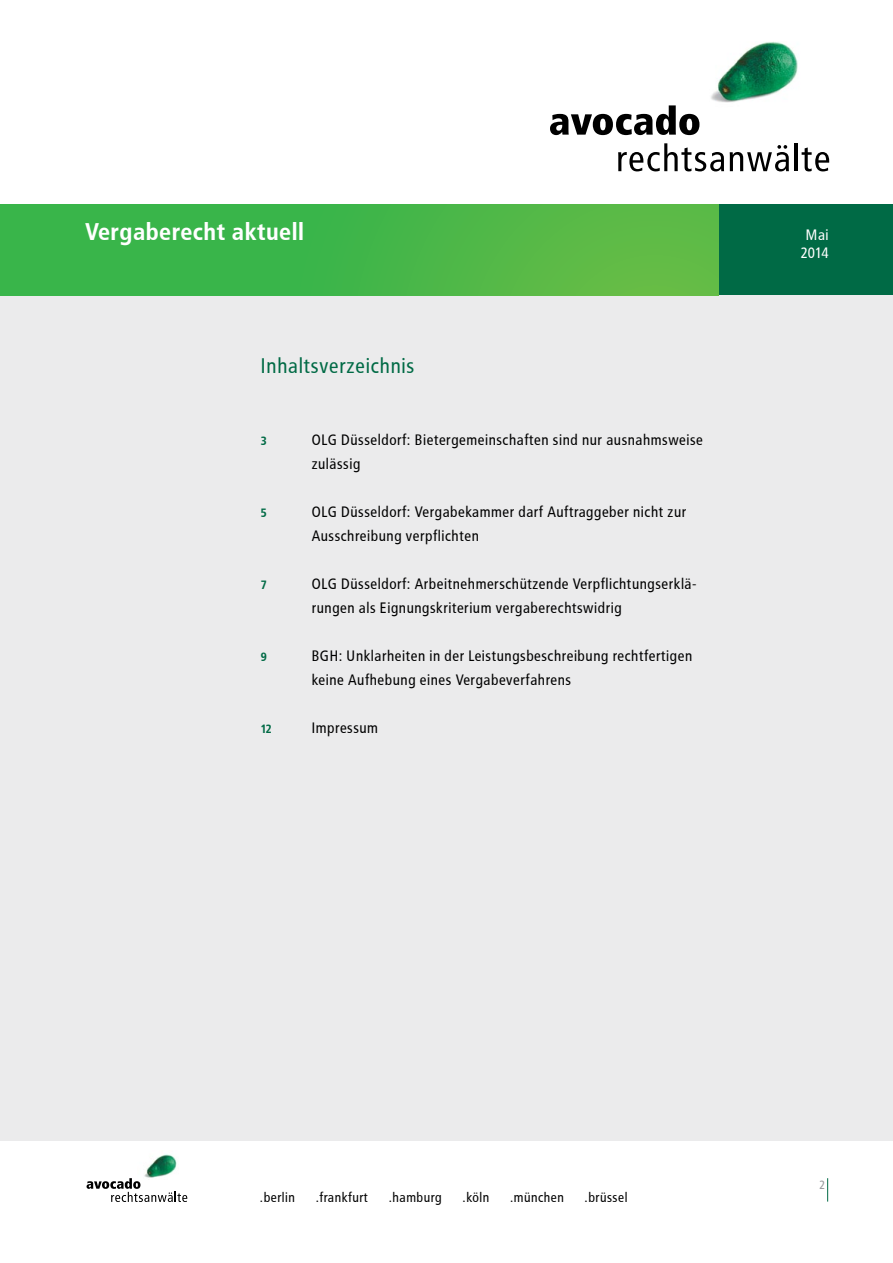
<style>
.page{position:relative;width:893px;height:1263px;background:#fff}
.page>*{position:absolute;margin:0;border:0;box-sizing:border-box;transform-origin:0 0}
.t1{font:700 24px "Avocado";color:#fff}
.t2{font:21px "Avocado";color:#006a45}
.t3{font:15px/24px "Avocado";color:#000}
.t4{font:15px/18px "Avocado";letter-spacing:-.04em;color:#fff;text-align:center}
.t5{font:13.5px "Avocado";color:#000}
.t6{font:700 12px "Avocado";color:#006a45}
.t7{font:12px "Avocado";color:#97999c}
</style>
<div class="page">
<img style="left:711px;top:42px;width:87px;height:61px">
<svg style="left:550px;top:105px;width:149px;height:30px"></svg>
<svg style="left:618px;top:143px;width:106px;height:28px"></svg>
<svg style="left:730px;top:145px;width:59px;height:26px"></svg>
<hr style="left:795px;top:143px;width:3px;height:28px;background:#000">
<svg style="left:802px;top:147px;width:27px;height:24px"></svg>
<div style="left:719px;top:204px;width:174px;height:92px;background:#006a45"></div>
<div style="left:0;top:296px;width:893px;height:845px;background:#ebebec"></div>
<img style="left:144px;top:1154px;width:33px;height:24px">
<svg style="left:87px;top:1178px;width:100px;height:24px"></svg>
<svg style="left:827px;top:1178px;width:1px;height:23px"></svg>
<div style="left:0;top:204px;width:719px;height:92px;background:linear-gradient(to right,#2eb34b,#61bb46)"></div>
<h1 class="t1" style="left:85px;top:218px;width:221px">Vergaberecht aktuell</h1>
<h2 class="t2" style="left:261px;top:353px;width:156px">Inhaltsverzeichnis</h2>
<p class="t6" style="left:261px;top:433px;width:8px">3</p>
<p class="t3" style="left:312px;top:427px;width:393px">OLG Düsseldorf: Bietergemeinschaften sind nur ausnahmsweise zulässig</p>
<p class="t6" style="left:261px;top:505px;width:8px">5</p>
<p class="t3" style="left:312px;top:499px;width:377px">OLG Düsseldorf: Vergabekammer darf Auftraggeber nicht zur<br>Ausschreibung verpflichten</p>
<p class="t6" style="left:261px;top:577px;width:8px">7</p>
<p class="t3" style="left:312px;top:571px;width:387px">OLG Düsseldorf: Arbeitnehmerschützende Verpflichtungserklä&shy;rungen als Eignungskriterium vergaberechtswidrig</p>
<p class="t6" style="left:261px;top:649px;width:8px">9</p>
<p class="t3" style="left:312px;top:643px;width:382px">BGH: Unklarheiten in der Leistungsbeschreibung rechtfertigen keine Aufhebung eines Vergabeverfahrens</p>
<p class="t6" style="left:261px;top:721px;width:13px">12</p>
<p class="t3" style="left:312px;top:715px;width:68px">Impressum</p>
<p class="t4" style="left:801px;top:226px;width:30px">Mai<br>2014</p>
<p class="t5" style="left:260px;top:1189px;width:37px">.berlin</p>
<p class="t5" style="left:316px;top:1189px;width:54px">.frankfurt</p>
<p class="t5" style="left:389px;top:1189px;width:55px">.hamburg</p>
<p class="t5" style="left:463px;top:1189px;width:29px">.köln</p>
<p class="t5" style="left:510px;top:1189px;width:56px">.münchen</p>
<p class="t5" style="left:585px;top:1189px;width:45px">.brüssel</p>
<p class="t7" style="left:819px;top:1178px;width:8px">2</p>
</div>
